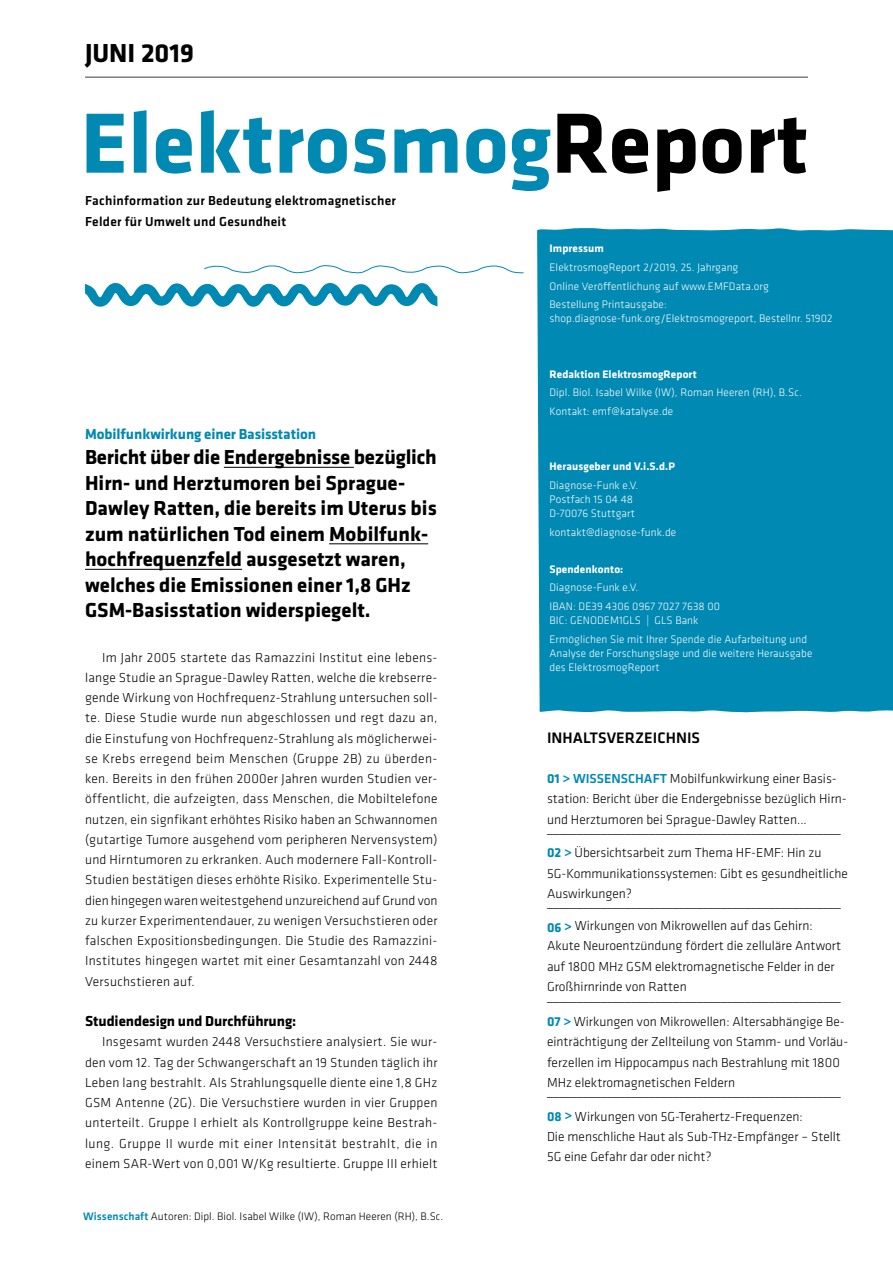
<style>
.page{position:relative;width:893px;height:1263px;background:#fff}
.page>*{position:absolute;margin:0;border:0;box-sizing:border-box;transform-origin:0 0}
.t1{font:700 88.5px "Klavika Basic";color:#0089b3}
.t2{font:700 27px "Klavika Basic";color:#000}
.t3{font:700 21px/25.5px "Klavika Basic";color:#000}
.t4{font:500 15.75px "Klavika Basic";letter-spacing:.005em;color:#000}
.t5{font:700 15px "Klavika Basic";letter-spacing:-.005em;color:#0089b3}
.t6{font:700 15px "Klavika Basic";letter-spacing:-.005em;color:#000}
.t7{font:300 13.5px/20.2px "Klavika Basic";color:#000}
.t8{font:500 13.5px/20.2px "Klavika Basic";letter-spacing:.02em;color:#000}
.t9{font:300 11.25px/18.5px "Klavika Basic";letter-spacing:.01em;color:#fff}
.t10{font:700 11.25px "Klavika Basic";letter-spacing:.01em;color:#fff}
.t11{font:300 11.25px "Klavika Basic";letter-spacing:.005em;color:#000}
.s1{color:#000}
.s2{font-weight:500;color:#0089b3}
.s3{font-weight:700;color:#0089b3}
</style>
<div class="page">
<div style="left:537px;top:228px;width:356px;height:484px;background:#0089b3"></div>
<hr style="left:85px;top:77px;width:723px;height:1px;background:#3c3c3b">
<hr style="left:224px;top:467px;width:130px;height:1px;background:#000">
<hr style="left:329px;top:543px;width:99px;height:1px;background:#000">
<hr style="left:85px;top:569px;width:157px;height:1px;background:#000">
<svg style="left:85px;top:283px;width:352px;height:24px"></svg>
<svg style="left:204px;top:265px;width:320px;height:9px"></svg>
<h2 class="t2" style="left:85px;top:33px;width:110px">JUNI 2019</h2>
<h1 class="t1" style="left:81px;top:79px;width:729px">Elektrosmog<span class="s1">Report</span></h1>
<p class="t8" style="left:85px;top:190px;width:312px">Fachinformation zur Bedeutung elektromagnetischer<br>Felder für Umwelt und Gesundheit</p>
<p class="t5" style="left:85px;top:423px;width:233px">Mobilfunkwirkung einer Basisstation</p>
<p class="t3" style="left:85px;top:444px;width:353px">Bericht über die Endergebnisse bezüglich Hirn- und Herztumoren bei Sprague-Dawley Ratten, die bereits im Uterus bis zum natürlichen Tod einem Mobilfunk&shy;hochfrequenzfeld ausgesetzt waren, welches die Emissionen einer 1,8 GHz GSM-Basisstation widerspiegelt.</p>
<p class="t7" style="left:85px;top:647px;width:354px;text-align:justify;text-indent:17px">Im Jahr 2005 startete das Ramazzini Institut eine lebens&shy;lange Studie an Sprague-Dawley Ratten, welche die krebserre&shy;gende Wirkung von Hochfrequenz-Strahlung untersuchen soll&shy;te. Diese Studie wurde nun abgeschlossen und regt dazu an, die Einstufung von Hochfrequenz-Strahlung als möglicherwei&shy;se Krebs erregend beim Menschen (Gruppe 2B) zu überden&shy;ken. Bereits in den frühen 2000er Jahren wurden Studien ver&shy;öffentlicht, die aufzeigten, dass Menschen, die Mobiltelefone nutzen, ein signfikant erhöhtes Risiko haben an Schwannomen (gutartige Tumore ausgehend vom peripheren Nervensystem) und Hirntumoren zu erkranken. Auch modernere Fall-Kontroll-Studien bestätigen dieses erhöhte Risiko. Experimentelle Stu&shy;dien hingegen waren weitestgehend unzureichend auf Grund von zu kurzer Experimentendauer, zu wenigen Versuchstieren oder falschen Expositionsbedingungen. Die Studie des Ramazzini-Institutes hingegen wartet mit einer Gesamtanzahl von 2448<br>Versuchstieren auf.</p>
<p class="t6" style="left:85px;top:1010px;width:213px">Studiendesign und Durchführung:</p>
<p class="t7" style="left:85px;top:1032px;width:354px;text-align:justify;text-indent:17px">Insgesamt wurden 2448 Versuchstiere analysiert. Sie wur&shy;den vom 12. Tag der Schwangerschaft an 19 Stunden täglich ihr Leben lang bestrahlt. Als Strahlungsquelle diente eine 1,8 GHz GSM Antenne (2G). Die Versuchstiere wurden in vier Gruppen unterteilt. Gruppe I erhielt als Kontrollgruppe keine Bestrah&shy;lung. Gruppe II wurde mit einer Intensität bestrahlt, die in einem SAR-Wert von 0,001 W/Kg resultierte. Gruppe III erhielt</p>
<p class="t11" style="left:83px;top:1210px;width:362px"><span class="s2">Wissenschaft</span> Autoren: Dipl. Biol. Isabel Wilke (IW), Roman Heeren (RH), B.Sc.</p>
<p class="t10" style="left:549px;top:241px;width:56px">Impressum</p>
<p class="t9" style="left:549px;top:258px;width:221px">ElektrosmogReport 2/2019, 25. Jahrgang<br>Online Veröffentlichung auf www.EMFData.org<br>Bestellung Printausgabe:</p>
<p class="t9" style="left:549px;top:309px;width:285px">shop.diagnose-funk.org/Elektrosmogreport, Bestellnr. 51902</p>
<p class="t10" style="left:549px;top:366px;width:149px">Redaktion ElektrosmogReport</p>
<p class="t9" style="left:549px;top:383px;width:254px">Dipl. Biol. Isabel Wilke (IW), Roman Heeren (RH), B.Sc.<br>Kontakt: emf@katalyse.de</p>
<p class="t10" style="left:549px;top:458px;width:127px">Herausgeber und V.i.S.d.P</p>
<p class="t9" style="left:549px;top:478px;width:90px;line-height:14.2px">Diagnose-Funk e.V.<br>Postfach 15 04 48<br>D-70076 Stuttgart</p>
<p class="t9" style="left:549px;top:523px;width:128px">kontakt@diagnose-funk.de</p>
<p class="t10" style="left:549px;top:561px;width:75px">Spendenkonto:</p>
<p class="t9" style="left:549px;top:578px;width:172px">Diagnose-Funk e.V.<br>IBAN: DE39 4306 0967 7027 7638 00</p>
<p class="t9" style="left:549px;top:611px;width:259px">BIC: GENODEM1GLS | GLS Bank<br>Ermöglichen Sie mit Ihrer Spende die Aufarbeitung und</p>
<p class="t9" style="left:549px;top:646px;width:264px;line-height:14.2px">Analyse der Forschungslage und die weitere Herausgabe des ElektrosmogReport</p>
<p class="t4" style="left:547px;top:727px;width:155px">INHALTSVERZEICHNIS</p>
<p class="t7" style="left:547px;top:768px;width:301px"><span class="s3">01 &gt;</span> <span class="s2">WISSENSCHAFT</span> Mobilfunkwirkung einer Basis&shy;station: Bericht über die Endergebnisse bezüglich Hirn&shy;und Herztumoren bei Sprague-Dawley Ratten...</p>
<p class="t7" style="left:547px;top:816px;width:295px;line-height:24.8px">_________________________________________________<br><span class="s3">02 &gt;</span> Übersichtsarbeit zum Thema HF-EMF: Hin zu</p>
<p class="t7" style="left:547px;top:863px;width:302px">5G-Kommunikationssystemen: Gibt es gesundheitliche<br>Auswirkungen?</p>
<p class="t7" style="left:547px;top:891px;width:295px;line-height:23.2px">_________________________________________________<br><span class="s3">06 &gt;</span> Wirkungen von Mikrowellen auf das Gehirn:</p>
<p class="t7" style="left:547px;top:936px;width:296px">Akute Neuroentzündung fördert die zelluläre Antwort auf 1800 MHz GSM elektromagnetische Felder in der<br>Großhirnrinde von Ratten</p>
<p class="t7" style="left:547px;top:984px;width:299px;line-height:24.8px">_________________________________________________<br><span class="s3">07 &gt;</span> Wirkungen von Mikrowellen: Altersabhängige Be-</p>
<p class="t7" style="left:547px;top:1032px;width:303px">einträchtigung der Zellteilung von Stamm- und Vorläu&shy;ferzellen im Hippocampus nach Bestrahlung mit 1800<br>MHz elektromagnetischen Feldern</p>
<p class="t7" style="left:547px;top:1079px;width:295px;line-height:24.8px">_________________________________________________<br><span class="s3">08 &gt;</span> Wirkungen von 5G-Terahertz-Frequenzen:</p>
<p class="t7" style="left:547px;top:1126px;width:295px">Die menschliche Haut als Sub-THz-Empfänger – Stellt<br>5G eine Gefahr dar oder nicht?</p>
</div>
